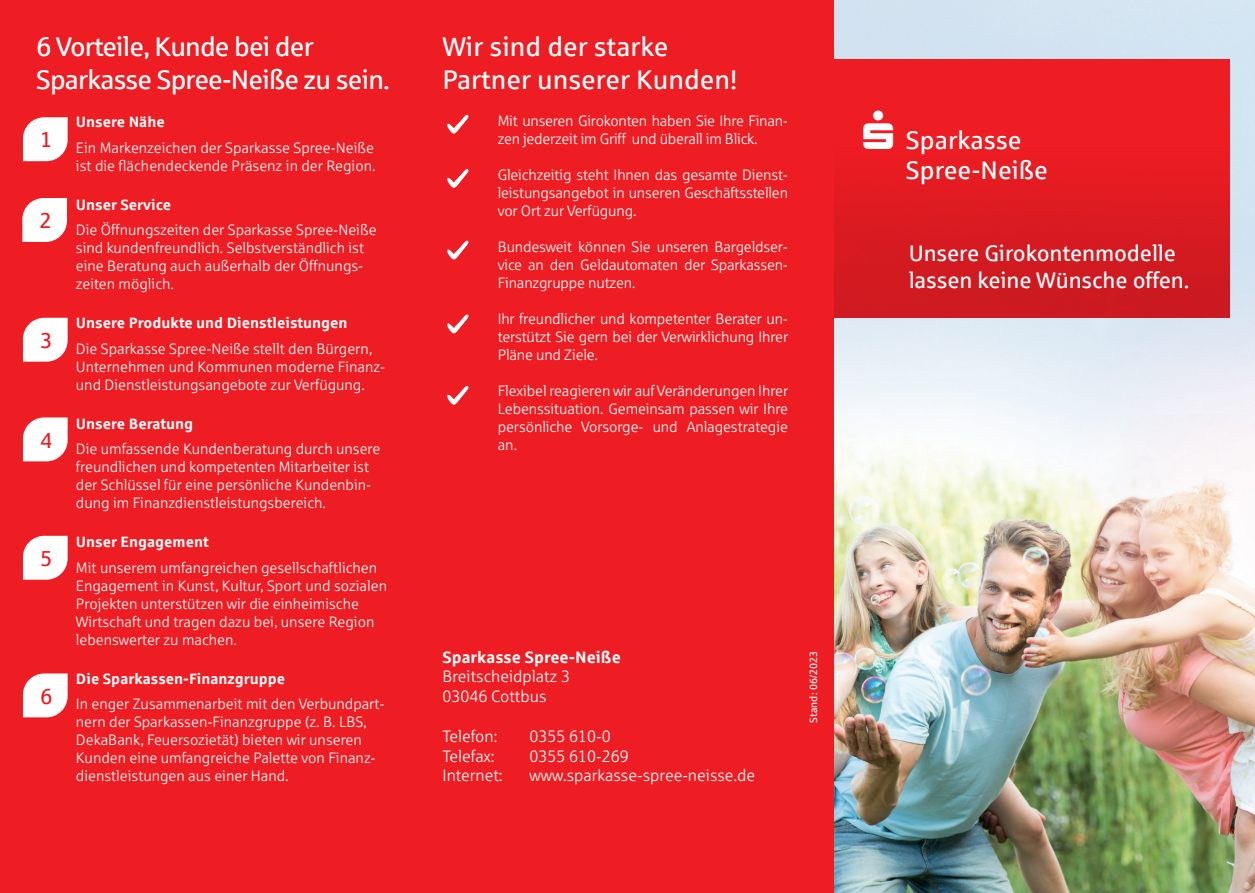
<style>
.page{position:relative;width:1255px;height:893px;background:#fff}
.page>*{position:absolute;margin:0;border:0;box-sizing:border-box;transform-origin:0 0}
.t1{font:27px/33px "Sparkasse Rg";letter-spacing:-.03em;color:#fff}
.t2{font:27px/33px "Sparkasse Rg";color:#fff}
.t3{font:25.5px/30.6px "Sparkasse Rg";color:#fff}
.t4{font:22.5px/27px "Sparkasse Rg";letter-spacing:-.005em;color:#fff}
.t5{font:21.75px "Sparkasse Rg";color:#ee1d23}
.t6{font:16.5px/19.8px "Sparkasse Lt";color:#fff}
.t7{font:700 16.5px "Sparkasse Rg";color:#fff}
.t8{font:15px/18px "Sparkasse Lt";color:#fff}
.t9{font:700 15px "Sparkasse Rg";color:#fff}
.t10{font:10.5px "Sparkasse Rg";color:#fff}
</style>
<div class="page">
<img style="left:833px;top:0;width:421px;height:893px">
<div style="left:0;top:0;width:833px;height:893px;background:#ee1d23"></div>
<svg style="left:23px;top:117px;width:45px;height:44px;background:#fde5e6"></svg>
<svg style="left:22px;top:198px;width:45px;height:44px;background:#fde6e7"></svg>
<svg style="left:23px;top:318px;width:45px;height:44px;background:#fde5e6"></svg>
<svg style="left:23px;top:417px;width:45px;height:44px;background:#fde5e6"></svg>
<svg style="left:23px;top:536px;width:45px;height:44px;background:#fde5e6"></svg>
<svg style="left:23px;top:673px;width:45px;height:44px;background:#fde5e5"></svg>
<svg style="left:447px;top:114px;width:22px;height:20px"></svg>
<svg style="left:447px;top:169px;width:22px;height:19px"></svg>
<svg style="left:447px;top:314px;width:22px;height:19px"></svg>
<svg style="left:447px;top:386px;width:22px;height:19px"></svg>
<svg style="left:447px;top:240px;width:22px;height:19px"></svg>
<div style="left:833px;top:60px;width:396px;height:258px;background:linear-gradient(to bottom,#f61e23,#cb1920)"></div>
<svg style="left:863px;top:110px;width:30px;height:39px"></svg>
<h1 class="t1" style="left:36px;top:29px;width:355px">6 Vorteile, Kunde bei der<br>Sparkasse Spree-Neiße zu sein.</h1>
<p class="t9" style="left:76px;top:113px;width:90px">Unsere Nähe</p>
<p class="t8" style="left:76px;top:138px;width:301px">Ein Markenzeichen der Sparkasse Spree-Neiße ist die flächendeckende Präsenz in der Region.</p>
<p class="t9" style="left:76px;top:195px;width:97px">Unser Service</p>
<p class="t8" style="left:76px;top:221px;width:302px">Die Öffnungszeiten der Sparkasse Spree-Neiße sind kundenfreundlich. Selbstverständlich ist eine Beratung auch außerhalb der Öffnungs&shy;zeiten möglich.</p>
<p class="t9" style="left:76px;top:314px;width:273px">Unsere Produkte und Dienstleistungen</p>
<p class="t8" style="left:76px;top:339px;width:311px">Die Sparkasse Spree-Neiße stellt den Bürgern,<br>Unternehmen und Kommunen moderne Finanz&shy;und Dienstleistungsangebote zur Verfügung.</p>
<p class="t9" style="left:76px;top:414px;width:119px">Unsere Beratung</p>
<p class="t8" style="left:76px;top:440px;width:306px">Die umfassende Kundenberatung durch unsere freundlichen und kompetenten Mitarbeiter ist der Schlüssel für eine persönliche Kundenbin&shy;dung im Finanzdienstleistungsbereich.</p>
<p class="t9" style="left:76px;top:533px;width:134px">Unser Engagement</p>
<p class="t8" style="left:76px;top:558px;width:312px">Mit unserem umfangreichen gesellschaftlichen Engagement in Kunst, Kultur, Sport und sozialen Projekten unterstützen wir die einheimische Wirtschaft und tragen dazu bei, unsere Region lebenswerter zu machen.</p>
<p class="t9" style="left:76px;top:669px;width:211px">Die Sparkassen-Finanzgruppe</p>
<p class="t8" style="left:76px;top:695px;width:310px">In enger Zusammenarbeit mit den Verbundpart&shy;nern der Sparkassen-Finanzgruppe (z. B. LBS, DekaBank, Feuersozietät) bieten wir unseren Kunden eine umfangreiche Palette von Finanz&shy;dienstleistungen aus einer Hand.</p>
<h3 class="t5" style="left:40px;top:126px;width:14px">1</h3>
<h3 class="t5" style="left:40px;top:207px;width:14px">2</h3>
<h3 class="t5" style="left:40px;top:327px;width:14px">3</h3>
<h3 class="t5" style="left:40px;top:427px;width:14px">4</h3>
<h3 class="t5" style="left:40px;top:545px;width:14px">5</h3>
<h3 class="t5" style="left:40px;top:683px;width:14px">6</h3>
<h1 class="t2" style="left:442px;top:29px;width:296px">Wir sind der starke<br>Partner unserer Kunden!</h1>
<p class="t8" style="left:497px;top:112px;width:292px">Mit unseren Girokonten haben Sie Ihre Finan&shy;zen jederzeit im Griff und überall im Blick.</p>
<p class="t8" style="left:497px;top:166px;width:292px;text-align:justify">Gleichzeitig steht Ihnen das gesamte Dienst&shy;leistungsangebot in unseren Geschäftsstellen vor Ort zur Verfügung.</p>
<p class="t8" style="left:497px;top:238px;width:292px;text-align:justify">Bundesweit können Sie unseren Bargeldser&shy;vice an den Geldautomaten der Sparkassen-Finanzgruppe nutzen.</p>
<p class="t8" style="left:497px;top:310px;width:292px;text-align:justify">Ihr freundlicher und kompetenter Berater un&shy;terstützt Sie gern bei der Verwirklichung Ihrer Pläne und Ziele.</p>
<p class="t8" style="left:497px;top:382px;width:292px;text-align:justify">Flexibel reagieren wir auf Veränderungen Ihrer Lebenssituation. Gemeinsam passen wir Ihre persönliche Vorsorge- und Anlagestrategie an.</p>
<p class="t7" style="left:442px;top:646px;width:180px">Sparkasse Spree-Neiße</p>
<p class="t6" style="left:442px;top:666px;width:129px">Breitscheidplatz 3<br>03046 Cottbus</p>
<p class="t6" style="left:442px;top:726px;width:57px">Telefon:</p>
<p class="t6" style="left:529px;top:726px;width:83px">0355 610-0</p>
<p class="t6" style="left:442px;top:746px;width:54px">Telefax:</p>
<p class="t6" style="left:529px;top:746px;width:101px">0355 610-269</p>
<p class="t6" style="left:442px;top:765px;width:62px">Internet:</p>
<p class="t6" style="left:529px;top:765px;width:227px">www.sparkasse-spree-neisse.de</p>
<p class="t10" style="left:807px;top:723px;width:73px;rotate:-90deg">Stand: 06/2023</p>
<h2 class="t3" style="left:906px;top:124px;width:143px">Sparkasse<br>Spree-Neiße</h2>
<h3 class="t4" style="left:908px;top:239px;width:282px">Unsere Girokontenmodelle lassen keine Wünsche offen.</h3>
</div>
